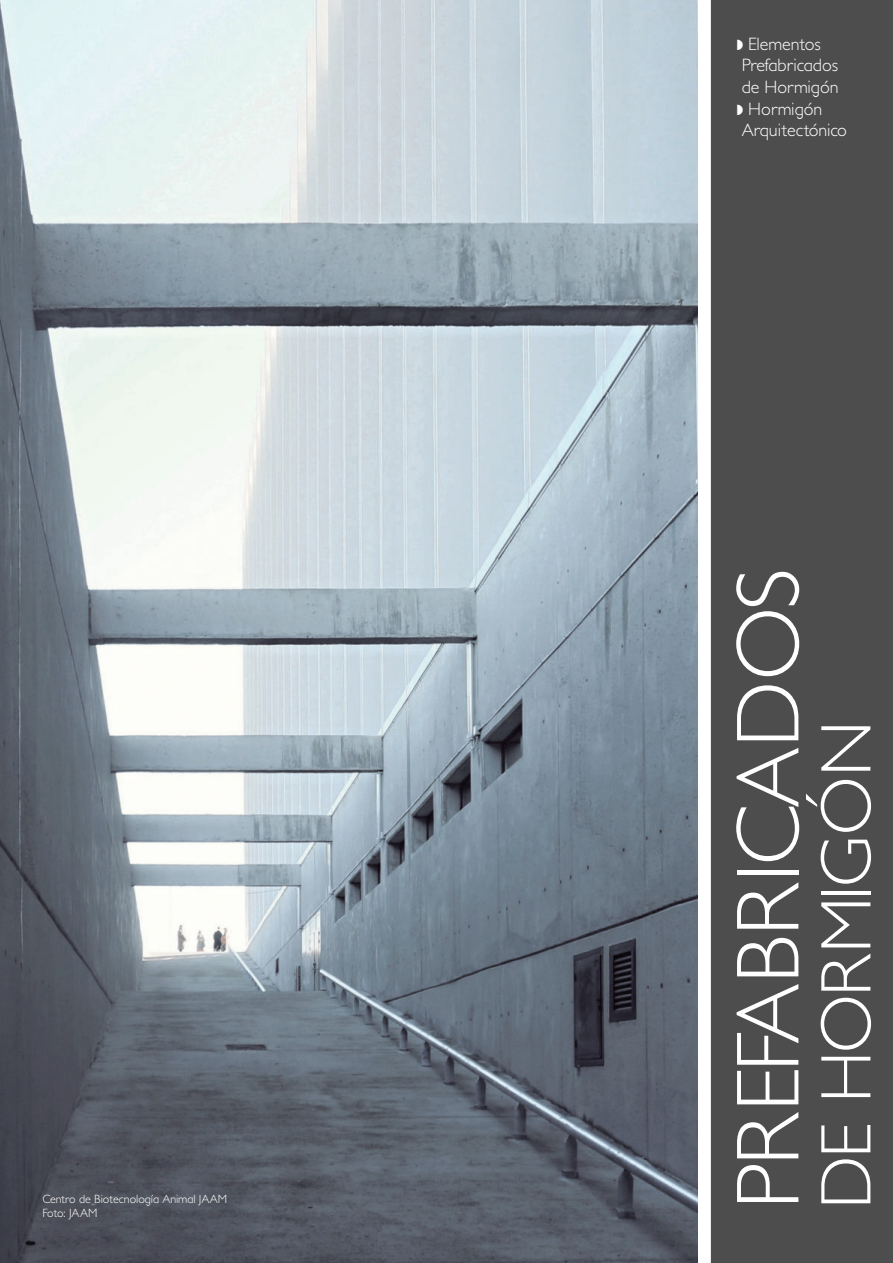
<style>
.page{position:relative;width:893px;height:1263px;background:#fff}
.page>*{position:absolute;margin:0;border:0;box-sizing:border-box;transform-origin:0 0}
.t1{font:300 90px "Petita";letter-spacing:-.03em;color:#fff}
.t2{font:300 72px "Petita";letter-spacing:-.03em;color:#fff}
.t3{font:300 18px "Petita";color:#fff}
.t4{font:300 12px/14.4px "Petita";color:#fff}
</style>
<div class="page">
<img style="left:0;top:0;width:697px;height:1263px">
<div style="left:711px;top:0;width:182px;height:1263px;background:#4e4d4e"></div>
<svg style="left:737px;top:39px;width:6px;height:11px"></svg>
<svg style="left:737px;top:104px;width:6px;height:11px"></svg>
<p class="t4" style="left:43px;top:1191px;width:186px">Centro de Biotecnología Animal JAAM<br>Foto: JAAM</p>
<p class="t3" style="left:748px;top:34px;width:74px">Elementos</p>
<p class="t3" style="left:742px;top:55px;width:98px">Prefabricados</p>
<p class="t3" style="left:742px;top:77px;width:98px">de Hormigón</p>
<p class="t3" style="left:748px;top:98px;width:76px">Hormigón</p>
<p class="t3" style="left:742px;top:120px;width:107px">Arquitectónico</p>
<h1 class="t1" style="left:718px;top:1209px;width:642px;rotate:-90deg">PREFABRICADOS</h1>
<h2 class="t2" style="left:806px;top:1209px;width:490px;rotate:-90deg">DE HORMIGÓN</h2>
</div>
